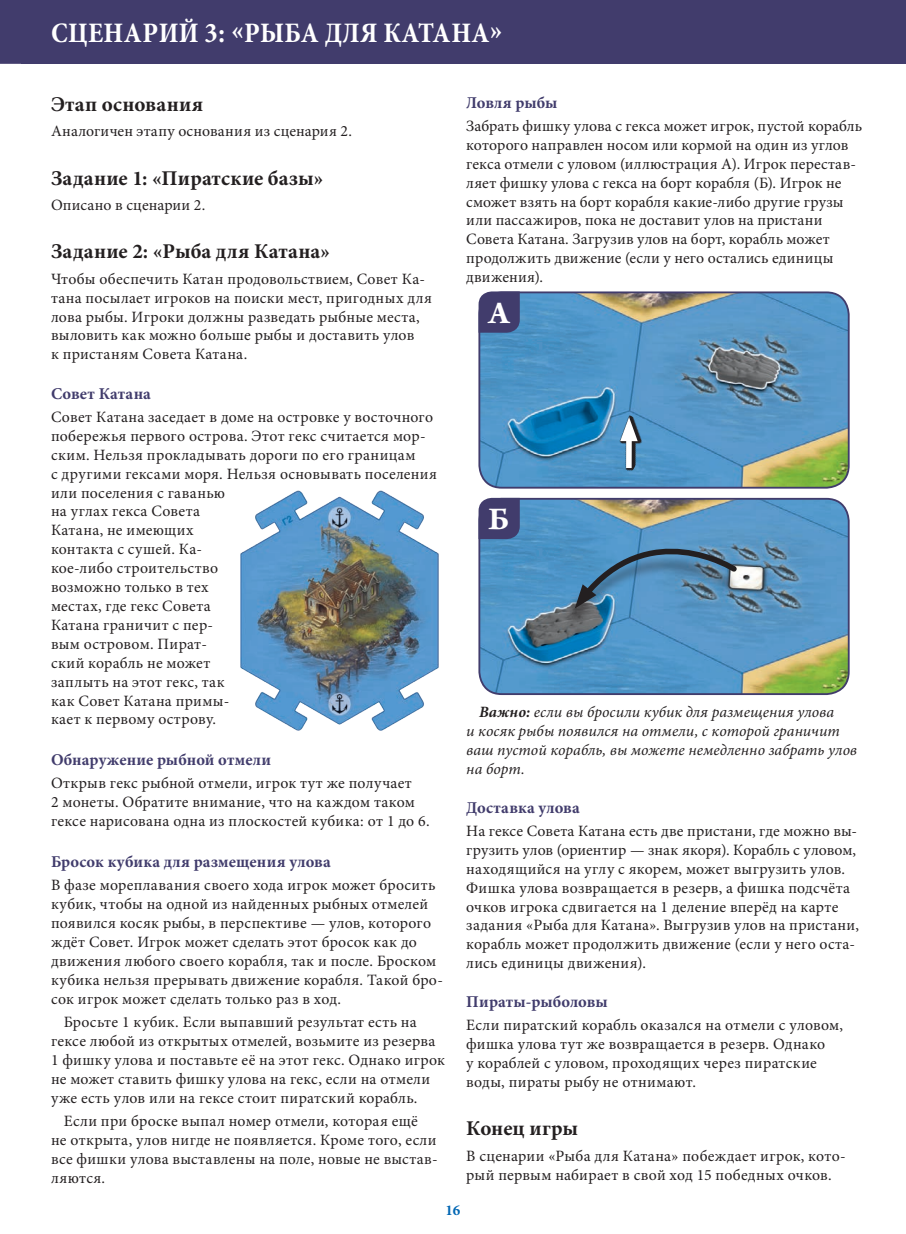
<style>
.page{position:relative;width:906px;height:1234px;background:#fff}
.page>*{position:absolute;margin:0;border:0;box-sizing:border-box;transform-origin:0 0}
.t1{font:700 33.45px "Arno Pro";color:#fff}
.t2{font:700 condensed 28.5px "Minion Pro";letter-spacing:.01em;color:#fff}
.t3{font:700 21px "Minion Pro";letter-spacing:.01em;color:#231f20}
.t4{font:700 16.5px "Minion Pro";letter-spacing:.005em;color:#413c6c}
.t5{font:15.75px/18.9px "Minion Pro";letter-spacing:.02em;color:#231f20}
.t6{font:italic 15.75px/18.9px "Minion Pro";color:#231f20}
.t7{font:15.75px "Minion Pro";color:#231f20}
.t8{font:700 15px "Minion Pro";color:#0166b3}
.s1{font-weight:700}
</style>
<div class="page">
<svg style="left:0;top:0;width:21px;height:64px"></svg>
<div style="left:21px;top:0;width:885px;height:64px;background:#413c6c"></div>
<img style="left:240px;top:490px;width:199px;height:241px">
<img style="left:481px;top:292px;width:367px;height:195px">
<div style="left:478px;top:291px;width:371px;height:197px;border:2px solid #413c6c;border-radius:22px"></div>
<svg style="left:603px;top:414px;width:53px;height:59px;background:#6299c1"></svg>
<img style="left:481px;top:498px;width:367px;height:196px">
<div style="left:478px;top:498px;width:371px;height:197px;border:2px solid #413c6c;border-radius:22px"></div>
<div style="left:562px;top:554px;width:177px;height:75px;background:#231f20;opacity:.5"></div>
<svg style="left:575px;top:514px;width:164px;height:94px;background:#588bb0"></svg>
<svg style="left:478px;top:291px;width:42px;height:41px;background:#484573"></svg>
<svg style="left:478px;top:498px;width:42px;height:41px;background:#464372"></svg>
<p class="t2" style="left:51px;top:13px;width:453px">СЦЕНАРИЙ 3: «РЫБА ДЛЯ КАТАНА»</p>
<p class="t3" style="left:51px;top:89px;width:154px">Этап основания</p>
<p class="t5" style="left:51px;top:122px;width:302px">Аналогичен этапу основания из сценария 2.</p>
<p class="t3" style="left:51px;top:163px;width:274px">Задание 1: «Пиратские базы»</p>
<p class="t7" style="left:51px;top:194px;width:156px">Описано в сценарии 2.</p>
<p class="t3" style="left:51px;top:237px;width:281px">Задание 2: «Рыба для Катана»</p>
<p class="t5" style="left:51px;top:269px;width:382px">Чтобы обеспечить Катан продовольствием, Совет Ка&shy;тана посылает игроков на поиски мест, пригодных для лова рыбы. Игроки должны разведать рыбные места, выловить как можно больше рыбы и доставить улов<br>к пристаням Совета Катана.</p>
<p class="t4" style="left:51px;top:381px;width:101px">Совет Катана</p>
<p class="t5" style="left:51px;top:407px;width:387px">Совет Катана заседает в доме на островке у восточного побережья первого острова. Этот гекс считается мор&shy;ским. Нельзя прокладывать дороги по его границам<br>с другими гексами моря. Нельзя основывать поселения или поселения с гаванью<br>на углах гекса Совета<br>Катана, не имеющих<br>контакта с сушей. Ка-<br>кое-либо строительство<br>возможно только в тех<br>местах, где гекс Совета<br>Катана граничит с пер-<br>вым островом. Пират-<br>ский корабль не может<br>заплыть на этот гекс, так<br>как Совет Катана примы-<br>кает к первому острову.</p>
<p class="t4" style="left:51px;top:748px;width:221px">Обнаружение рыбной отмели</p>
<p class="t5" style="left:51px;top:773px;width:380px">Открыв гекс рыбной отмели, игрок тут же получает<br>2 монеты. Обратите внимание, что на каждом таком гексе нарисована одна из плоскостей кубика: от 1 до 6.</p>
<p class="t4" style="left:51px;top:850px;width:281px">Бросок кубика для размещения улова</p>
<p class="t5" style="left:51px;top:875px;width:393px">В фазе мореплавания своего хода игрок может бросить кубик, чтобы на одной из найденных рыбных отмелей появился косяк рыбы, в перспективе — улов, которого ждёт Совет. Игрок может сделать этот бросок как до движения любого своего корабля, так и после. Броском кубика нельзя прерывать движение корабля. Такой бро&shy;сок игрок может сделать только раз в ход.</p>
<p class="t5" style="left:51px;top:1012px;width:395px;text-indent:13px">Бросьте 1 кубик. Если выпавший результат есть на гексе любой из открытых отмелей, возьмите из резерва 1 фишку улова и поставьте её на этот гекс. Однако игрок не может ставить фишку улова на гекс, если на отмели уже есть улов или на гексе стоит пиратский корабль.</p>
<p class="t5" style="left:51px;top:1111px;width:388px;text-indent:13px">Если при броске выпал номер отмели, которая ещё<br>не открыта, улов нигде не появляется. Кроме того, если все фишки улова выставлены на поле, новые не выстав&shy;ляются.</p>
<p class="t4" style="left:466px;top:91px;width:93px">Ловля рыбы</p>
<p class="t5" style="left:466px;top:116px;width:397px">Забрать фишку улова с гекса может игрок, пустой корабль которого направлен носом или кормой на один из углов гекса отмели с уловом (иллюстрация А). Игрок перестав&shy;ляет фишку улова с гекса на борт корабля (Б). Игрок не сможет взять на борт корабля какие-либо другие грузы или пассажиров, пока не доставит улов на пристани Совета Катана. Загрузив улов на борт, корабль может продолжить движение (если у него остались единицы движения).</p>
<p class="t1" style="left:488px;top:293px;width:22px">A</p>
<p class="t1" style="left:488px;top:499px;width:22px">Б</p>
<p class="t6" style="left:466px;top:702px;width:392px;text-indent:13px"><span class="s1">Важно:</span> если вы бросили кубик для размещения улова<br>и косяк рыбы появился на отмели, с которой граничит ваш пустой корабль, вы можете немедленно забрать улов на борт.</p>
<p class="t4" style="left:466px;top:795px;width:115px">Доставка улова</p>
<p class="t5" style="left:466px;top:821px;width:394px">На гексе Совета Катана есть две пристани, где можно вы&shy;грузить улов (ориентир — знак якоря). Корабль с уловом, находящийся на углу с якорем, может выгрузить улов.<br>Фишка улова возвращается в резерв, а фишка подсчёта очков игрока сдвигается на 1 деление вперёд на карте задания «Рыба для Катана». Выгрузив улов на пристани, корабль может продолжить движение (если у него оста&shy;лись единицы движения).</p>
<p class="t4" style="left:466px;top:989px;width:143px">Пираты-рыболовы</p>
<p class="t5" style="left:466px;top:1015px;width:378px">Если пиратский корабль оказался на отмели с уловом, фишка улова тут же возвращается в резерв. Однако<br>у кораблей с уловом, проходящих через пиратские воды, пираты рыбу не отнимают.</p>
<p class="t3" style="left:466px;top:1113px;width:113px">Конец игры</p>
<p class="t5" style="left:466px;top:1145px;width:381px">В сценарии «Рыба для Катана» побеждает игрок, кото&shy;рый первым набирает в свой ход 15 победных очков.</p>
<p class="t8" style="left:445px;top:1199px;width:16px">16</p>
</div>
